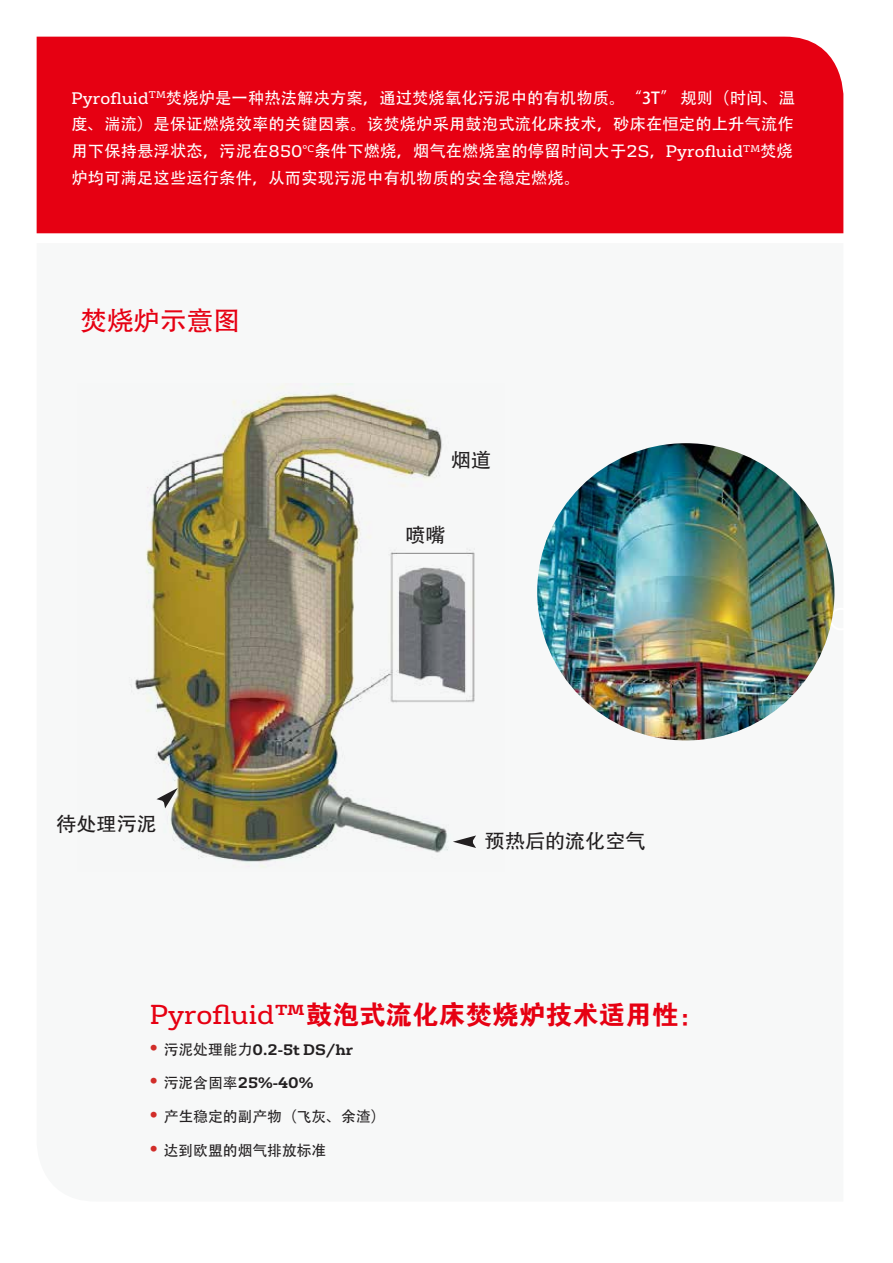
<style>
.page{position:relative;width:893px;height:1263px;background:#fff}
.page>*{position:absolute;margin:0;border:0;box-sizing:border-box;transform-origin:0 0}
.t1{font:26.55px "FZDHTJW GB1 0";color:#e60012}
.t2{font:26.55px "FZHTJW GB1 0";color:#e60012}
.t3{font:20.1px "FZHTJW GB1 0";color:#221f20}
.t4{font:16.2px/26.5px "FZZDXJW GB1 0";letter-spacing:.01em;color:#fff}
.t5{font:700 14.85px "FS Rufus";color:#232021}
.t6{font:14.85px "FZZDXJW GB1 0";color:#232021}
.s1{font-family:"FS Rufus"}
.s2{font-family:"FZXH1 JW GB1 0"}
.s3{font-family:"Myriad Pro";font-weight:400;font-size:28.05px;color:#d12d29}
.s4{font-family:"FZZDXJW GB1 0";font-weight:400}
.s5{font-family:"FZHTJW GB1 0";font-weight:400}
.s6{font-family:"Myriad Pro";font-size:28.05px;color:#d12d29}
</style>
<div class="page">
<div style="left:37px;top:37px;width:806px;height:196px;background:#e60012"></div>
<img style="left:128px;top:383px;width:349px;height:486px">
<svg style="left:157px;top:788px;width:21px;height:20px"></svg>
<svg style="left:453px;top:835px;width:23px;height:13px"></svg>
<div style="left:829px;top:608px;width:23px;height:22px;border:2px solid #fff;border-radius:50%"></div>
<img style="left:537px;top:443px;width:297px;height:297px;border-radius:149px">
<p class="t4" style="left:72px;top:85px;width:725px"><span class="s1">Pyrofluid</span><sup>TM</sup>焚烧炉是一种热法解决方案，通过焚烧氧化污泥中的有机物质。“3T” 规则（时间、温度、湍流）是保证燃烧效率的关键因素。该焚烧炉采用鼓泡式流化床技术，砂床在恒定的上升气流作用下保持悬浮状态，污泥在<span class="s1">850</span><sup>ºC</sup>条件下燃烧，烟气在燃烧室的停留时间大于<span class="s1">2S</span><span class="s2">，</span><span class="s1">Pyrofluid</span><sup>TM</sup>焚烧炉均可满足这些运行条件，从而实现污泥中有机物质的安全稳定燃烧。</p>
<h1 class="t2" style="left:80px;top:306px;width:161px">焚烧炉示意图</h1>
<p class="t3" style="left:56px;top:813px;width:102px">待处理污泥</p>
<p class="t3" style="left:451px;top:448px;width:42px">烟道</p>
<p class="t3" style="left:406px;top:524px;width:42px">喷嘴</p>
<p class="t3" style="left:485px;top:830px;width:162px">预热后的流化空气</p>
<h1 class="t1" style="left:150px;top:1000px;width:557px"><span class="s1">Pyrofluid™</span>鼓泡式流化床焚烧炉技术适用性：</h1>
<p class="t5" style="left:150px;top:1036px;width:205px"><span class="s3">•</span> <span class="s4">污泥处理能力</span>0.2-5t DS/hr</p>
<p class="t5" style="left:150px;top:1070px;width:165px"><span class="s3">•</span> <span class="s5">污泥含固率</span>25%-40%</p>
<p class="t6" style="left:150px;top:1108px;width:237px"><span class="s6">•</span> 产生稳定的副产物（飞灰、余渣）</p>
<p class="t6" style="left:150px;top:1141px;width:178px"><span class="s6">•</span> 达到欧盟的烟气排放标准</p>
</div>
